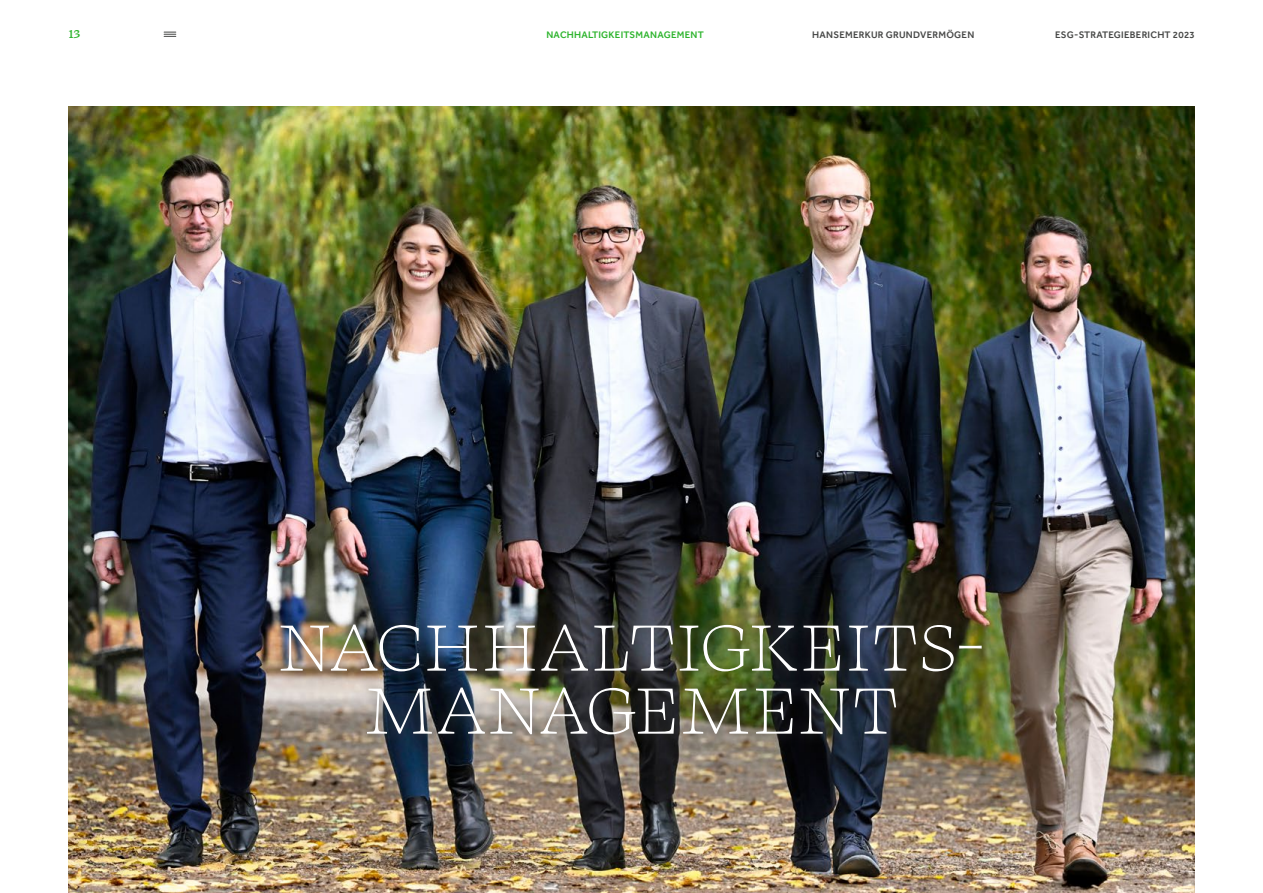
<style>
.page{position:relative;width:1263px;height:893px;background:#fff}
.page>*{position:absolute;margin:0;border:0;box-sizing:border-box;transform-origin:0 0}
.t1{font:300 75px/63px "Swear Text";letter-spacing:.005em;color:#fff;text-align:center}
.t2{font:500 15px "Swear Text";color:#2db42d}
.t3{font:500 9.75px "Effra";letter-spacing:.025em;color:#474847}
.t4{font:500 9.75px "Effra";letter-spacing:.025em;color:#2db42d}
</style>
<div class="page">
<img style="left:68px;top:106px;width:1127px;height:787px">
<div style="left:270px;top:613px;width:723px;height:133px;background:#474847;opacity:.75"></div>
<svg style="left:164px;top:32px;width:12px;height:5px"></svg>
<h2 class="t2" style="left:69px;top:23px;width:13px">13</h2>
<p class="t4" style="left:546px;top:29px;width:159px">NACHHALTIGKEITSMANAGEMENT</p>
<p class="t3" style="left:812px;top:29px;width:164px">HANSEMERKUR GRUNDVERMÖGEN</p>
<p class="t3" style="left:1055px;top:29px;width:141px">ESG-STRATEGIEBERICHT 2023</p>
<h1 class="t1" style="left:279px;top:611px;width:706px">NACHHALTIGKEITS-<br>MANAGEMENT</h1>
</div>
